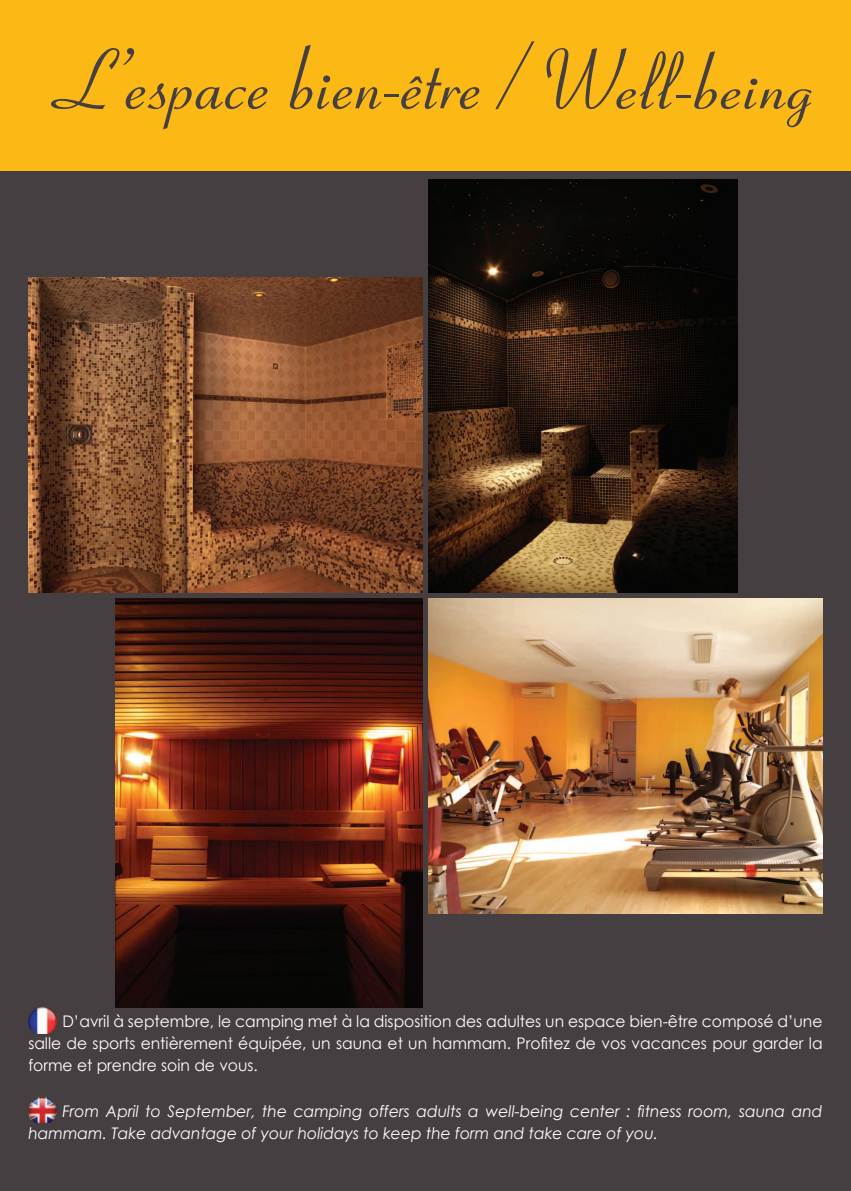
<style>
.page{position:relative;width:851px;height:1191px;background:#fff}
.page>*{position:absolute;margin:0;border:0;box-sizing:border-box;transform-origin:0 0}
.t1{font:88px "Connecticut";color:#463f41}
.t2{font:16px/22px "Century Gothic";color:#fff;text-align:justify}
.t3{font:italic 16px/22px "Century Gothic";color:#fff}
.s1{font-size:79.2px}
</style>
<div class="page">
<div style="left:0;top:0;width:850px;height:1191px;background:#463f41"></div>
<div style="left:0;top:0;width:850px;height:170px;background:#fcb814"></div>
<img style="left:428px;top:179px;width:309px;height:413px">
<img style="left:428px;top:599px;width:394px;height:314px">
<img style="left:116px;top:599px;width:306px;height:409px">
<img style="left:28px;top:278px;width:394px;height:314px">
<img style="left:28px;top:1007px;width:29px;height:26px">
<img style="left:28px;top:1096px;width:29px;height:26px">
<h1 class="t1" style="left:40px;top:26px;width:766px"><span class="s1">L’</span>espace bien-être / <span class="s1">Well-being</span></h1>
<p class="t2" style="left:28px;top:1010px;width:795px;text-indent:34px">D’avril à septembre, le camping met à la disposition des adultes un espace bien-être composé d’une salle de sports entièrement équipée, un sauna et un hammam. Profitez de vos vacances pour garder la forme et prendre soin de vous.</p>
<p class="t3" style="left:28px;top:1099px;width:795px;text-indent:34px">From April to September, the camping offers adults a well-being center : fitness room, sauna and hammam. Take advantage of your holidays to keep the form and take care of you.</p>
</div>
